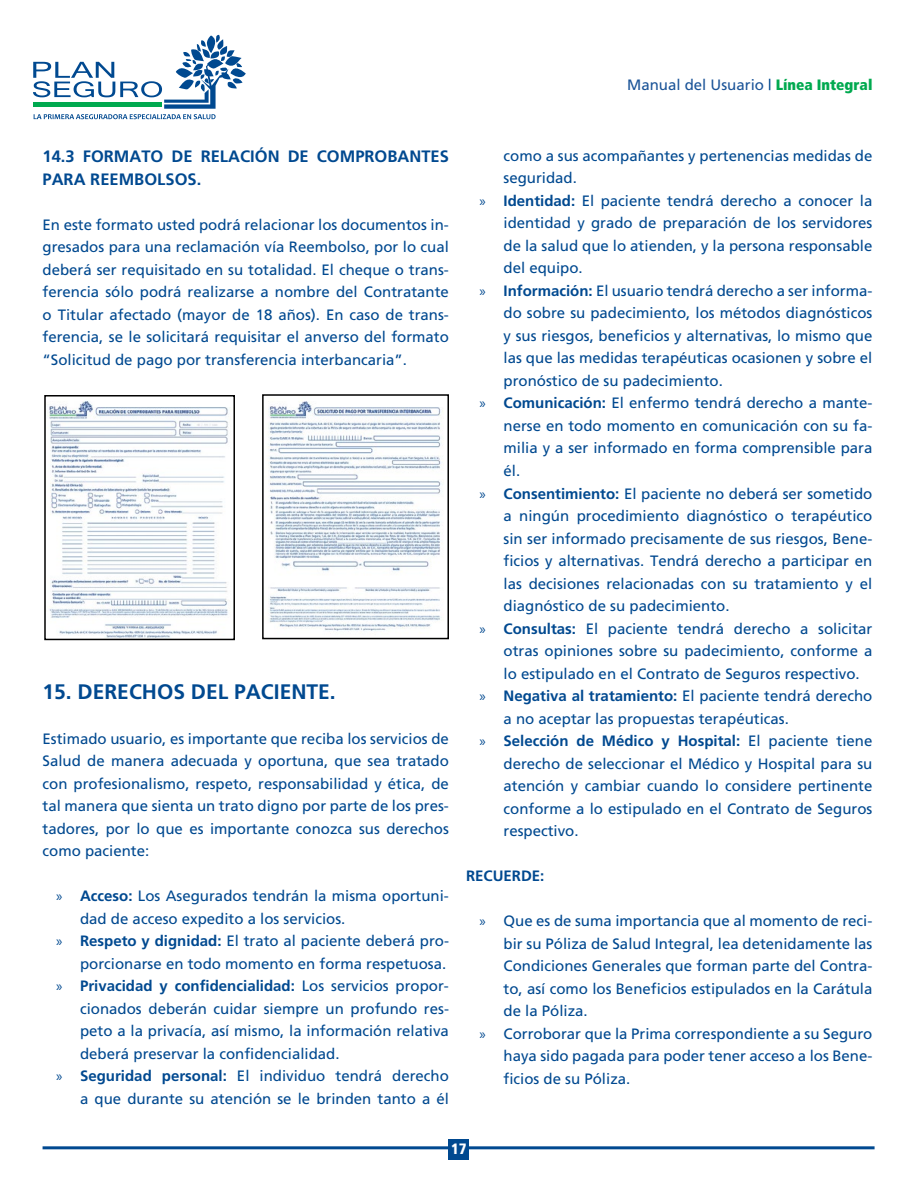
<style>
.page{position:relative;width:915px;height:1191px;background:#fff}
.page>*{position:absolute;margin:0;border:0;box-sizing:border-box;transform-origin:0 0}
.t1{font:700 21px "Frutiger";color:#004990}
.t2{font:700 16.5px/22.5px "Frutiger";color:#004990}
.t3{font:15px/22.5px "Frutiger";color:#004990;text-align:justify}
.t4{font:700 15px "Frutiger";color:#004990}
.t5{font:15px "Frutiger";color:#1b5498}
.t6{font:900 condensed 15px "Frutiger";color:#fff}
.s1{color:#004990}
.s2{font-weight:900;font-stretch:condensed;color:#00a94f}
.s3{font-family:"Myriad Pro"}
.s4{font-weight:700}
.s5{font-family:"Myriad Pro";font-weight:400}
.s6{font-weight:400}
</style>
<div class="page">
<svg style="left:33px;top:35px;width:213px;height:84px"></svg>
<hr style="left:43px;top:1146px;width:831px;height:3px;background:#004990">
<div style="left:448px;top:1139px;width:21px;height:21px;background:#004990"></div>
<img style="left:49px;top:401px;width:179px;height:236px">
<div style="left:44px;top:395px;width:191px;height:245px;border:2px solid #000"></div>
<img style="left:268px;top:400px;width:175px;height:231px">
<div style="left:262px;top:394px;width:187px;height:245px;border:2px solid #000"></div>
<p class="t5" style="left:627px;top:76px;width:247px">Manual del Usuario <span class="s1">|</span> <span class="s2">Línea Integral</span></p>
<p class="t2" style="left:43px;top:145px;width:408px">14.3 FORMATO DE RELACIÓN DE COMPROBANTES<br>PARA REEMBOLSOS.</p>
<p class="t3" style="left:43px;top:213px;width:408px">En este formato usted podrá relacionar los documentos in&shy;gresados para una reclamación vía Reembolso, por lo cual deberá ser requisitado en su totalidad. El cheque o trans&shy;ferencia sólo podrá realizarse a nombre del Contratante o Titular afectado (mayor de 18 años). En caso de trans&shy;ferencia, se le solicitará requisitar el anverso del formato “Solicitud de pago por transferencia interbancaria”.</p>
<h1 class="t1" style="left:43px;top:679px;width:294px">15. DERECHOS DEL PACIENTE.</h1>
<p class="t3" style="left:43px;top:727px;width:408px">Estimado usuario, es importante que reciba los servicios de Salud de manera adecuada y oportuna, que sea tratado con profesionalismo, respeto, responsabilidad y ética, de tal manera que sienta un trato digno por parte de los pres&shy;tadores, por lo que es importante conozca sus derechos como paciente:</p>
<p class="t3" style="left:56px;top:884px;width:394px"><span class="s3">»</span> <span class="s4">Acceso:</span> Los Asegurados tendrán la misma oportuni-</p>
<p class="t3" style="left:80px;top:907px;width:267px">dad de acceso expedito a los servicios.</p>
<p class="t3" style="left:56px;top:929px;width:394px"><span class="s3">»</span> <span class="s4">Respeto y dignidad:</span> El trato al paciente deberá pro-</p>
<p class="t3" style="left:80px;top:952px;width:367px">porcionarse en todo momento en forma respetuosa.</p>
<p class="t4" style="left:56px;top:977px;width:394px"><span class="s5">»</span> Privacidad y confidencialidad: <span class="s6">Los servicios propor-</span></p>
<p class="t3" style="left:80px;top:997px;width:370px">cionados deberán cuidar siempre un profundo res-</p>
<p class="t3" style="left:80px;top:1019px;width:370px">peto a la privacía, así mismo, la información relativa</p>
<p class="t3" style="left:80px;top:1042px;width:261px">deberá preservar la confidencialidad.</p>
<p class="t3" style="left:56px;top:1064px;width:394px"><span class="s3">»</span> <span class="s4">Seguridad personal:</span> El individuo tendrá derecho</p>
<p class="t3" style="left:80px;top:1087px;width:370px">a que durante su atención se le brinden tanto a él</p>
<p class="t3" style="left:503px;top:144px;width:370px">como a sus acompañantes y pertenencias medidas de</p>
<p class="t3" style="left:503px;top:167px;width:75px">seguridad.</p>
<p class="t3" style="left:479px;top:189px;width:394px"><span class="s3">»</span> <span class="s4">Identidad:</span> El paciente tendrá derecho a conocer la</p>
<p class="t3" style="left:503px;top:212px;width:370px">identidad y grado de preparación de los servidores</p>
<p class="t3" style="left:503px;top:234px;width:370px">de la salud que lo atienden, y la persona responsable</p>
<p class="t3" style="left:503px;top:257px;width:81px">del equipo.</p>
<p class="t3" style="left:479px;top:279px;width:394px"><span class="s3">»</span> <span class="s4">Información:</span> El usuario tendrá derecho a ser informa-</p>
<p class="t3" style="left:503px;top:302px;width:370px">do sobre su padecimiento, los métodos diagnósticos</p>
<p class="t3" style="left:503px;top:324px;width:370px">y sus riesgos, beneficios y alternativas, lo mismo que</p>
<p class="t3" style="left:503px;top:347px;width:370px">las que las medidas terapéuticas ocasionen y sobre el</p>
<p class="t3" style="left:503px;top:369px;width:221px">pronóstico de su padecimiento.</p>
<p class="t3" style="left:479px;top:392px;width:394px"><span class="s3">»</span> <span class="s4">Comunicación:</span> El enfermo tendrá derecho a mante-</p>
<p class="t3" style="left:503px;top:414px;width:370px">nerse en todo momento en comunicación con su fa-</p>
<p class="t3" style="left:503px;top:437px;width:370px">milia y a ser informado en forma comprensible para</p>
<p class="t3" style="left:503px;top:459px;width:18px">él.</p>
<p class="t3" style="left:479px;top:482px;width:394px"><span class="s3">»</span> <span class="s4">Consentimiento:</span> El paciente no deberá ser sometido</p>
<p class="t3" style="left:503px;top:504px;width:370px">a ningún procedimiento diagnóstico o terapéutico</p>
<p class="t3" style="left:503px;top:527px;width:370px">sin ser informado precisamente de sus riesgos, Bene-</p>
<p class="t3" style="left:503px;top:549px;width:370px">ficios y alternativas. Tendrá derecho a participar en</p>
<p class="t3" style="left:503px;top:572px;width:370px">las decisiones relacionadas con su tratamiento y el</p>
<p class="t3" style="left:503px;top:594px;width:227px">diagnóstico de su padecimiento.</p>
<p class="t3" style="left:479px;top:617px;width:394px"><span class="s3">»</span> <span class="s4">Consultas:</span> El paciente tendrá derecho a solicitar</p>
<p class="t3" style="left:503px;top:639px;width:370px">otras opiniones sobre su padecimiento, conforme a</p>
<p class="t3" style="left:503px;top:662px;width:357px">lo estipulado en el Contrato de Seguros respectivo.</p>
<p class="t3" style="left:479px;top:684px;width:394px"><span class="s3">»</span> <span class="s4">Negativa al tratamiento:</span> El paciente tendrá derecho</p>
<p class="t3" style="left:503px;top:707px;width:287px">a no aceptar las propuestas terapéuticas.</p>
<p class="t4" style="left:479px;top:732px;width:394px"><span class="s5">»</span> Selección de Médico y Hospital: <span class="s6">El paciente tiene</span></p>
<p class="t3" style="left:503px;top:752px;width:370px">derecho de seleccionar el Médico y Hospital para su</p>
<p class="t3" style="left:503px;top:774px;width:370px">atención y cambiar cuando lo considere pertinente</p>
<p class="t3" style="left:503px;top:797px;width:370px">conforme a lo estipulado en el Contrato de Seguros</p>
<p class="t3" style="left:503px;top:819px;width:77px">respectivo.</p>
<p class="t4" style="left:466px;top:867px;width:80px">RECUERDE:</p>
<p class="t3" style="left:479px;top:909px;width:394px"><span class="s3">»</span> Que es de suma importancia que al momento de reci-</p>
<p class="t3" style="left:503px;top:932px;width:370px">bir su Póliza de Salud Integral, lea detenidamente las</p>
<p class="t3" style="left:503px;top:954px;width:370px">Condiciones Generales que forman parte del Contra-</p>
<p class="t3" style="left:503px;top:977px;width:370px">to, así como los Beneficios estipulados en la Carátula</p>
<p class="t3" style="left:503px;top:999px;width:86px">de la Póliza.</p>
<p class="t3" style="left:479px;top:1022px;width:394px"><span class="s3">»</span> Corroborar que la Prima correspondiente a su Seguro</p>
<p class="t3" style="left:503px;top:1044px;width:370px">haya sido pagada para poder tener acceso a los Bene-</p>
<p class="t3" style="left:503px;top:1067px;width:128px">ficios de su Póliza.</p>
<p class="t6" style="left:451px;top:1140px;width:17px">17</p>
</div>
